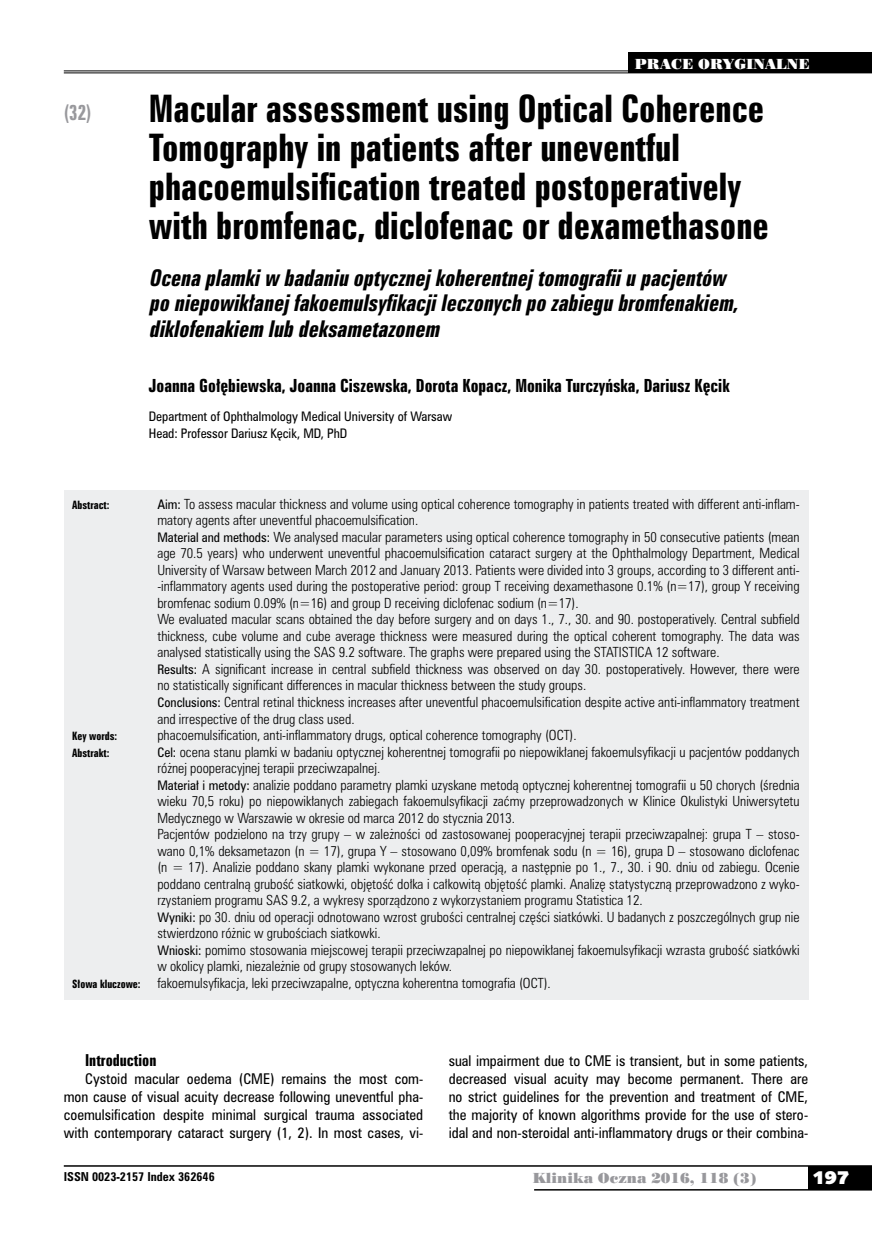
<style>
.page{position:relative;width:872px;height:1234px;background:#fff}
.page>*{position:absolute;margin:0;border:0;box-sizing:border-box;transform-origin:0 0}
.t1{font:34.5px/39px "Zurich Bd X Cn PL";color:#000}
.t2{font:italic 21px/25.5px "Zurich Bd X Cn PL";color:#000}
.t3{font:19.5px "Zurich Bd X Cn PL";color:#98989c;scale:.9 1}
.t4{font:18px "Humanst 531 U Blk PL";color:#fff}
.t5{font:16.5px "Zurich Bd X Cn PL";color:#000}
.t6{font:15px "Zurich Bd X Cn PL";color:#000}
.t7{font:13.5px/18px "Zurich Cn PL";color:#000;text-align:justify}
.t8{font:13.5px "Poster Bodoni PL";color:#98989c}
.t9{font:13.5px "Poster Bodoni PL";color:#fff}
.t10{font:12.75px/16.5px "Zurich Lt Cn PL";color:#000}
.t11{font:12px/16.5px "Zurich Cn PL";color:#000}
.t12{font:700 11.25px "Zurich Cn PL";color:#000}
.t13{font:10.5px "Zurich Bd X Cn PL";color:#000}
.s1{font-family:"Zurich Cn PL";font-size:12px}
</style>
<div class="page">
<div style="left:808px;top:1165px;width:64px;height:24px;background:#000"></div>
<hr style="left:64px;top:1164px;width:808px;height:2px;background:#000">
<hr style="left:534px;top:1188px;width:338px;height:2px;background:#000">
<div style="left:64px;top:490px;width:744px;height:509px;background:#edeeef"></div>
<hr style="left:64px;top:70px;width:808px;height:1px;background:#000">
<hr style="left:64px;top:72px;width:808px;height:1px;background:#000">
<div style="left:628px;top:53px;width:244px;height:20px;background:#000"></div>
<h3 class="t3" style="left:64px;top:100px;width:32px">(32)</h3>
<p class="t9" style="left:635px;top:55px;width:176px">PRACE ORYGINALNE</p>
<h1 class="t1" style="left:149px;top:89px;width:621px">Macular assessment using Optical Coherence Tomography in patients after uneventful phacoemulsification treated postoperatively with bromfenac, diclofenac or dexamethasone</h1>
<h2 class="t2" style="left:149px;top:265px;width:596px">Ocenaplamkiw badaniu optycznej koherentnej tomografiiu pacjentów po niepowikłanej fakoemulsyfikacjileczonych po zabiegu bromfenakiem, diklofenakiem lubdeksametazonem</h2>
<p class="t5" style="left:149px;top:374px;width:582px">Joanna Gołębiewska, Joanna Ciszewska, Dorota Kopacz, Monika Turczyńska, Dariusz Kęcik</p>
<p class="t11" style="left:149px;top:408px;width:305px">Department of Ophthalmology Medical University of Warsaw<br>Head: Professor Dariusz Kęcik, MD, PhD</p>
<p class="t13" style="left:72px;top:498px;width:39px">Abstract:</p>
<p class="t10" style="left:157px;top:495px;width:644px"><span class="s1">Aim:</span> To assess macular thickness and volume using optical coherence tomography in patients treated with different anti-inflam&shy;matory agents after uneventful phacoemulsification.<br><span class="s1">Material and methods:</span> We analysed macular parameters using optical coherence tomography in 50 consecutive patients (mean age 70.5 years) who underwent uneventful phacoemulsification cataract surgery at the Ophthalmology Department, Medical University of Warsaw between March 2012 and January 2013. Patients were divided into 3 groups, according to 3 different anti--inflammatory agents used during the postoperative period: group T receiving dexamethasone 0.1% (n=17), group Y receiving bromfenac sodium 0.09% (n=16) and group D receiving diclofenac sodium (n=17).<br>We evaluated macular scans obtained the day before surgery and on days 1., 7., 30. and 90. postoperatively. Central subfield thickness, cube volume and cube average thickness were measured during the optical coherent tomography. The data was analysed statistically using the SAS 9.2 software. The graphs were prepared using the STATISTICA 12 software.<br><span class="s1">Results:</span> A significant increase in central subfield thickness was observed on day 30. postoperatively. However, there were no statistically significant differences in macular thickness between the study groups.<br><span class="s1">Conclusions:</span> Central retinal thickness increases after uneventful phacoemulsification despite active anti-inflammatory treatment and irrespective of the drug class used.</p>
<p class="t13" style="left:72px;top:729px;width:46px">Key words:</p>
<p class="t10" style="left:157px;top:726px;width:421px">phacoemulsification, anti-inflammatory drugs, optical coherence tomography (OCT).</p>
<p class="t13" style="left:72px;top:745px;width:39px">Abstrakt:</p>
<p class="t10" style="left:157px;top:743px;width:644px"><span class="s1">Cel:</span> ocena stanu plamki w badaniu optycznej koherentnej tomografii po niepowikłanej fakoemulsyfikacji u pacjentów poddanych różnej pooperacyjnej terapii przeciwzapalnej.<br><span class="s1">Materiał i metody:</span> analizie poddano parametry plamki uzyskane metodą optycznej koherentnej tomografii u 50 chorych (średnia wieku 70,5 roku) po niepowikłanych zabiegach fakoemulsyfikacji zaćmy przeprowadzonych w Klinice Okulistyki Uniwersytetu Medycznego w Warszawie w okresie od marca 2012 do stycznia 2013.<br>Pacjentów podzielono na trzy grupy – w zależności od zastosowanej pooperacyjnej terapii przeciwzapalnej: grupa T – stoso&shy;wano 0,1% deksametazon (n = 17), grupa Y – stosowano 0,09% bromfenak sodu (n = 16), grupa D – stosowano diclofenac (n = 17). Analizie poddano skany plamki wykonane przed operacją, a następnie po 1., 7., 30. i 90. dniu od zabiegu. Ocenie poddano centralną grubość siatkowki, objętość dołka i całkowitą objętość plamki. Analizę statystyczną przeprowadzono z wyko&shy;rzystaniem programu SAS 9.2, a wykresy sporządzono z wykorzystaniem programu Statistica 12.<br><span class="s1">Wyniki:</span> po 30. dniu od operacji odnotowano wzrost grubości centralnej części siatkówki. U badanych z poszczególnych grup nie stwierdzono różnic w grubościach siatkowki.<br><span class="s1">Wnioski:</span> pomimo stosowania miejscowej terapii przeciwzapalnej po niepowikłanej fakoemulsyfikacji wzrasta grubość siatkówki w okolicy plamki, niezależnie od grupy stosowanych leków.</p>
<p class="t13" style="left:72px;top:976px;width:70px">Słowa kluczowe:</p>
<p class="t10" style="left:157px;top:974px;width:395px">fakoemulsyfikacja, leki przeciwzapalne, optyczna koherentna tomografia (OCT).</p>
<p class="t6" style="left:85px;top:1050px;width:73px">Introduction</p>
<p class="t7" style="left:64px;top:1069px;width:361px;text-indent:21px">Cystoid macular oedema (CME) remains the most com&shy;mon cause of visual acuity decrease following uneventful pha&shy;coemulsification despite minimal surgical trauma associated with contemporary cataract surgery (1, 2). In most cases, vi-</p>
<p class="t7" style="left:449px;top:1051px;width:361px">sual impairment due to CME is transient, but in some patients, decreased visual acuity may become permanent. There are no strict guidelines for the prevention and treatment of CME, the majority of known algorithms provide for the use of stero&shy;idal and non-steroidal anti-inflammatory drugs or their combina-</p>
<p class="t12" style="left:64px;top:1168px;width:152px">ISSN 0023-2157 Index 362646</p>
<p class="t8" style="left:532px;top:1168px;width:225px">Klinika Oczna 2016, 118 (3)</p>
<h3 class="t4" style="left:812px;top:1165px;width:38px">197</h3>
</div>
